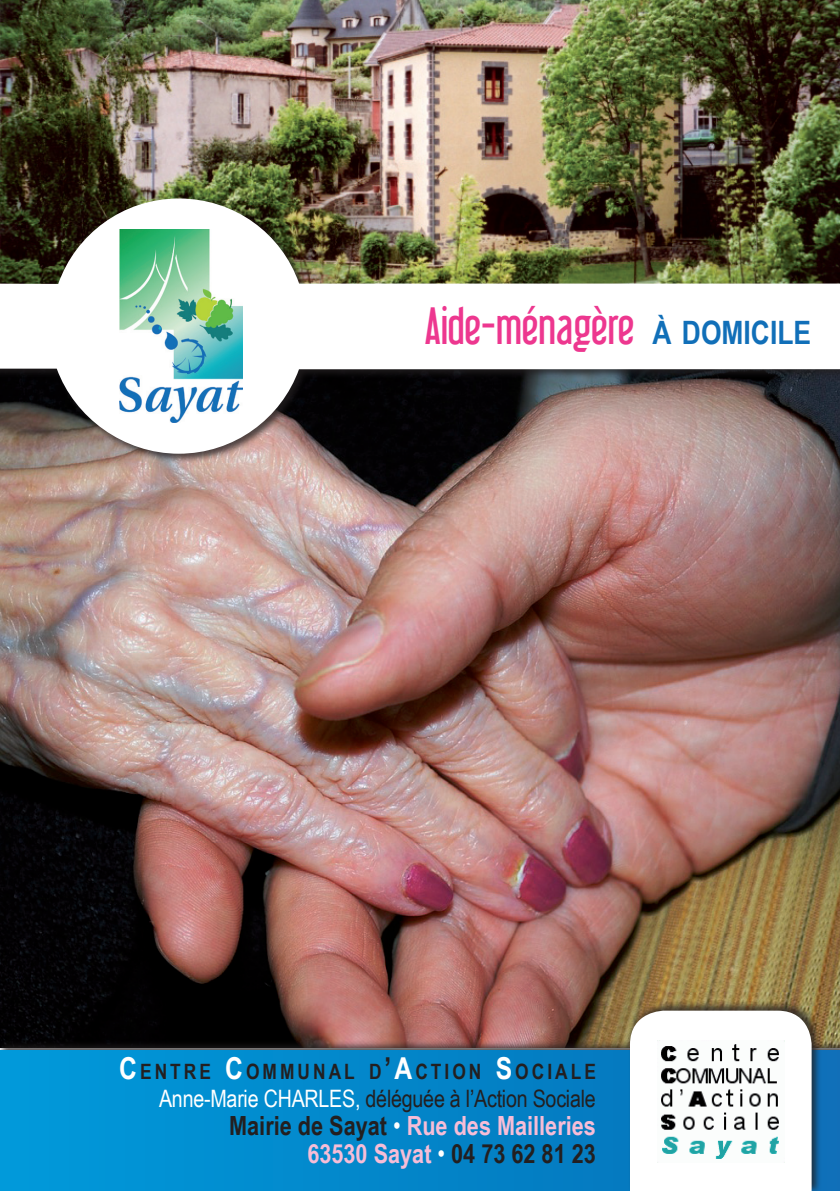
<style>
.page{position:relative;width:840px;height:1191px;background:#fff}
.page>*{position:absolute;margin:0;border:0;box-sizing:border-box;transform-origin:0 0}
.t1{font:46px "Libel Suit";color:#ed378f}
.t2{font:700 26.4px/28px "Arial Narrow";color:#f7bdd7;text-align:right}
.t3{font:24px "Arial Narrow";letter-spacing:-.01em;color:#231f20}
.t4{font:700 21.2px "Arial Narrow";letter-spacing:.145em;color:#231f20}
.s1{font-family:"Arial Narrow";font-weight:700;font-size:32.2px;color:#116fb8}
.s2{font-size:30.2px;color:#fff}
.s3{font-size:30.2px}
.s4{color:#fff}
.s5{color:#231f20}
.s6{font-weight:400;color:#fff}
</style>
<div class="page">
<img style="left:0;top:0;width:839px;height:196px">
<img style="left:0;top:463px;width:839px;height:576px">
<div style="left:0;top:196px;width:839px;height:267px;background:#231f20;opacity:.75"></div>
<img style="left:0;top:198px;width:839px;height:256px">
<img style="left:119px;top:229px;width:123px;height:194px">
<div style="left:0;top:1039px;width:839px;height:152px;background:#231f20;opacity:.75"></div>
<svg style="left:0;top:1050px;width:838px;height:141px;background:#0289cc"></svg>
<div style="left:627px;top:1000px;width:194px;height:191px;background:#231f20;opacity:.75"></div>
<svg style="left:629px;top:1010px;width:182px;height:181px"></svg>
<img style="left:657px;top:1040px;width:126px;height:122px">
<h1 class="t1" style="left:424px;top:299px;width:388px">Aide-ménagère <span class="s1">À DOMICILE</span></h1>
<p class="t4" style="left:119px;top:1055px;width:478px"><span class="s2">C</span>ENTRE <span class="s2">C</span>OMMUNAL D<span class="s3">’</span><span class="s2">A</span>CTION <span class="s2">S</span>OCIALE</p>
<p class="t3" style="left:159px;top:1080px;width:438px"><span class="s4">Anne-Marie CHARLES,</span> déléguée à l’Action Sociale</p>
<p class="t2" style="left:229px;top:1110px;width:368px"><span class="s5">Mairie de Sayat</span> <span class="s6">•</span> Rue des Mailleries<br>63530 Sayat <span class="s6">•</span> <span class="s5">04 73 62 81 23</span></p>
</div>
